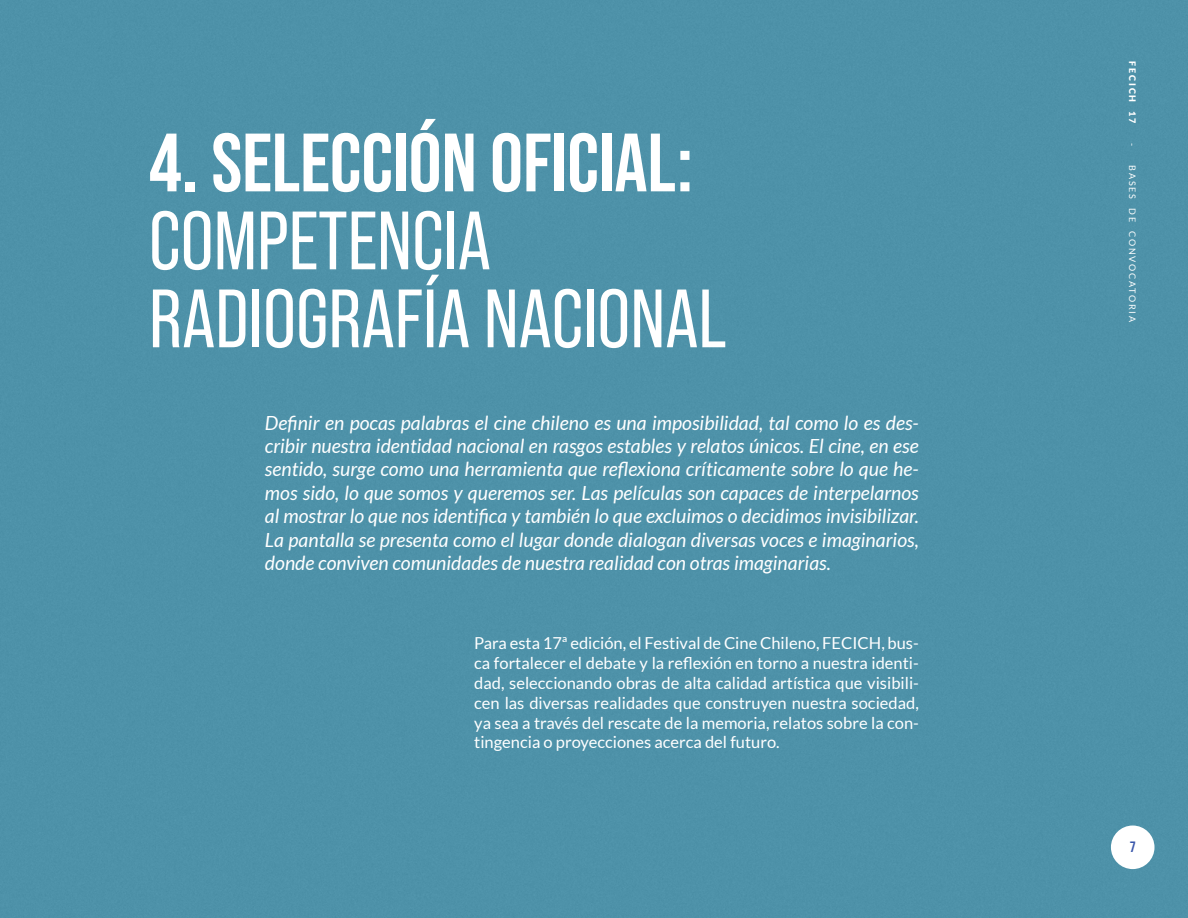
<style>
.page{position:relative;width:1188px;height:918px;background:#4e92a9}
.page>*{position:absolute;margin:0;border:0;box-sizing:border-box;transform-origin:0 0}
.t1{font:82.5px/78px "Bebas Neue Pro";color:#fff}
.t2{font:700 82.5px "Bebas Neue Pro";color:#fff}
.t3{font:italic 19.5px/23.4px "Lato";color:#fff;text-align:justify}
.t4{font:16.5px/19.8px "Lato";color:#fff;text-align:justify}
.t5{font:700 15px "Bebas Neue Pro";color:#3956ab}
.t6{font:9px "Lato";letter-spacing:.2em;color:#fff}
.t7{font:900 9px "Lato";letter-spacing:.2em;color:#fff}
</style>
<div class="page">
<div style="left:1111px;top:826px;width:44px;height:43px;background:#fff;border-radius:50%"></div>
<h1 class="t2" style="left:149px;top:116px;width:546px">4. SELECCIÓN OFICIAL:</h1>
<h1 class="t1" style="left:149px;top:201px;width:579px">COMPETENCIA<br>RADIOGRAFÍA NACIONAL</h1>
<p class="t3" style="left:265px;top:411px;width:655px">Definir en pocas palabras el cine chileno es una imposibilidad, tal como lo es des&shy;cribir nuestra identidad nacional en rasgos estables y relatos únicos. El cine, en ese sentido, surge como una herramienta que reflexiona críticamente sobre lo que he&shy;mos sido, lo que somos y queremos ser. Las películas son capaces de interpelarnos al mostrar lo que nos identifica y también lo que excluimos o decidimos invisibilizar.<br>La pantalla se presenta como el lugar donde dialogan diversas voces e imaginarios, donde conviven comunidades de nuestra realidad con otras imaginarias.</p>
<p class="t4" style="left:474px;top:633px;width:446px">Para esta 17ª edición, el Festival de Cine Chileno, FECICH, bus&shy;ca fortalecer el debate y la reflexión en torno a nuestra identi&shy;dad, seleccionando obras de alta calidad artística que visibili&shy;cen las diversas realidades que construyen nuestra sociedad, ya sea a través del rescate de la memoria, relatos sobre la con&shy;tingencia o proyecciones acerca del futuro.</p>
<p class="t7" style="left:1138px;top:61px;width:63px;rotate:90deg">FECICH 17</p>
<p class="t6" style="left:1137px;top:143px;width:181px;rotate:90deg">- BASES DE CONVOCATORIA</p>
<p class="t5" style="left:1130px;top:838px;width:7px">7</p>
</div>
